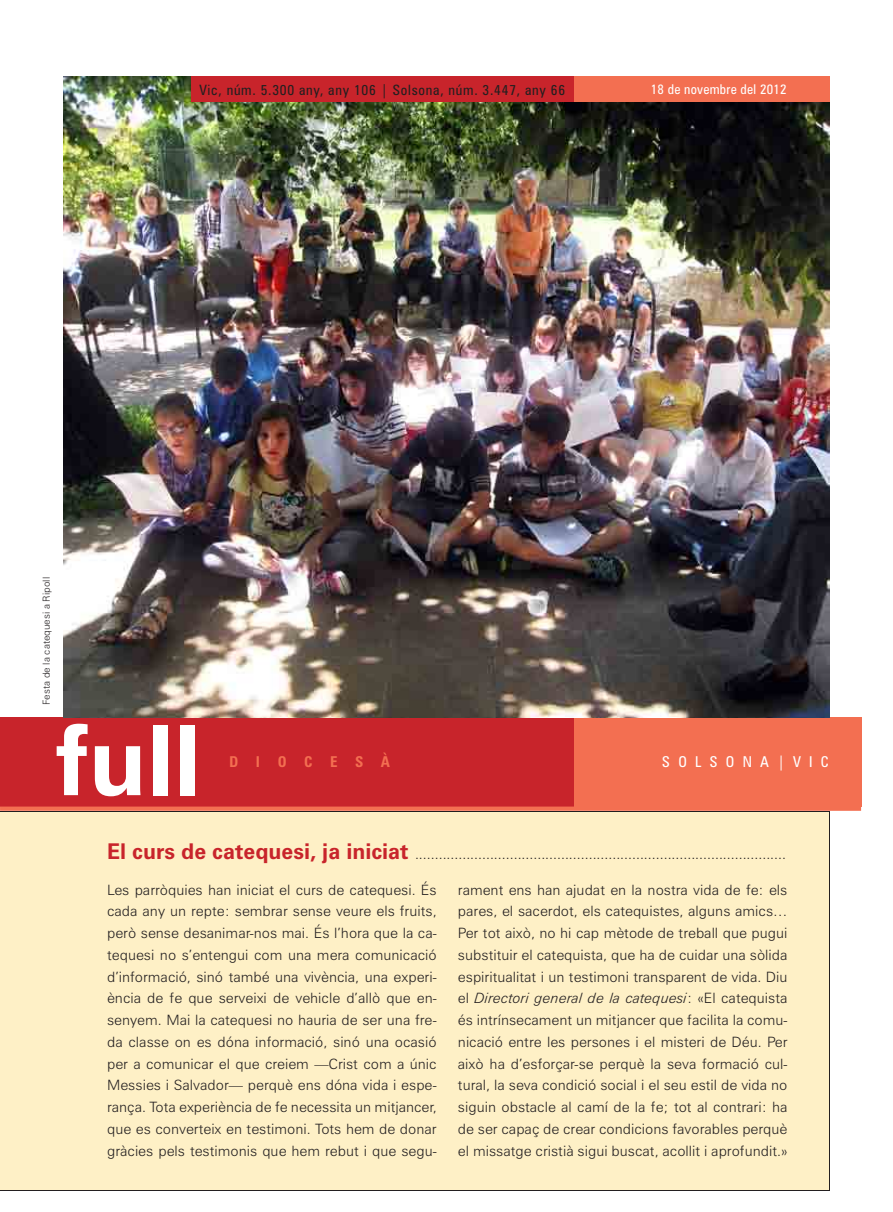
<style>
.page{position:relative;width:893px;height:1212px;background:#fff}
.page>*{position:absolute;margin:0;border:0;box-sizing:border-box;transform-origin:0 0}
.t1{font:700 97.5px "Zurich BT";color:#fff}
.t2{font:condensed 15px "Zurich BT";letter-spacing:.55em;color:#fff}
.t3{font:700 condensed 15px "Zurich BT";letter-spacing:1.17em;color:#f36f51}
.t4{font:300 14.25px/21.8px "Zurich BT";color:#231f20;text-align:justify}
.t5{font:condensed 14.25px "Zurich BT";letter-spacing:.05em;color:#231f20}
.t6{font:condensed 13.5px "Zurich BT";letter-spacing:.02em;color:#fff}
.t7{font:300 9.75px "Zurich BT";color:#231f20}
.s1{font-weight:700;font-size:21.75px;color:#c8242b}
.s2{font-style:italic}
</style>
<div class="page">
<div style="left:0;top:811px;width:829px;height:379px;background:#fef0c6"></div>
<hr style="left:0;top:811px;width:829px;height:1px;background:#231f20">
<hr style="left:829px;top:811px;width:1px;height:379px;background:#231f20">
<hr style="left:0;top:1190px;width:829px;height:1px;background:#231f20">
<div style="left:0;top:717px;width:574px;height:89px;background:#c8242b"></div>
<div style="left:574px;top:717px;width:287px;height:89px;background:#f36f51"></div>
<div style="left:0;top:806px;width:861px;height:5px;background:#f36f51"></div>
<img style="left:64px;top:77px;width:765px;height:640px">
<div style="left:191px;top:77px;width:638px;height:25px;background:#c8242b"></div>
<div style="left:574px;top:77px;width:255px;height:25px;background:#f36f51"></div>
<p class="t5" style="left:199px;top:81px;width:367px">Vic, núm. 5.300 any, any 106 | Solsona, núm. 3.447, any 66</p>
<p class="t6" style="left:651px;top:81px;width:137px">18 de novembre del 2012</p>
<p class="t7" style="left:41px;top:704px;width:129px;rotate:-90deg">Festa de la catequesi a Ripoll</p>
<h1 class="t1" style="left:57px;top:701px;width:146px">full</h1>
<p class="t3" style="left:229px;top:753px;width:162px">DIOCESÀ</p>
<p class="t2" style="left:662px;top:752px;width:168px">SOLSONA|VIC</p>
<p class="t4" style="left:107px;top:843px;width:680px"><span class="s1">El curs de catequesi, ja iniciat</span> ..............................................................................................</p>
<p class="t4" style="left:107px;top:879px;width:331px">Les parròquies han iniciat el curs de catequesi. És cada any un repte: sembrar sense veure els fruits, però sense desanimar-nos mai. És l’hora que la ca&shy;tequesi no s’entengui com una mera comunicació d’informació, sinó també una vivència, una experi&shy;ència de fe que serveixi de vehicle d’allò que en&shy;senyem. Mai la catequesi no hauria de ser una fre&shy;da classe on es dóna informació, sinó una ocasió per a comunicar el que creiem —Crist com a únic Messies i Salvador— perquè ens dóna vida i espe&shy;rança. Tota experiència de fe necessita un mitjancer, que es converteix en testimoni. Tots hem de donar gràcies pels testimonis que hem rebut i que segu-</p>
<p class="t4" style="left:458px;top:878px;width:331px">rament ens han ajudat en la nostra vida de fe: els pares, el sacerdot, els catequistes, alguns amics… Per tot això, no hi cap mètode de treball que pugui substituir el catequista, que ha de cuidar una sòlida espiritualitat i un testimoni transparent de vida. Diu el <span class="s2">Directori general de la catequesi</span>: «El catequista és intrínsecament un mitjancer que facilita la comu&shy;nicació entre les persones i el misteri de Déu. Per això ha d’esforçar-se perquè la seva formació cul&shy;tural, la seva condició social i el seu estil de vida no siguin obstacle al camí de la fe; tot al contrari: ha de ser capaç de crear condicions favorables perquè el missatge cristià sigui buscat, acollit i aprofundit.»</p>
</div>
